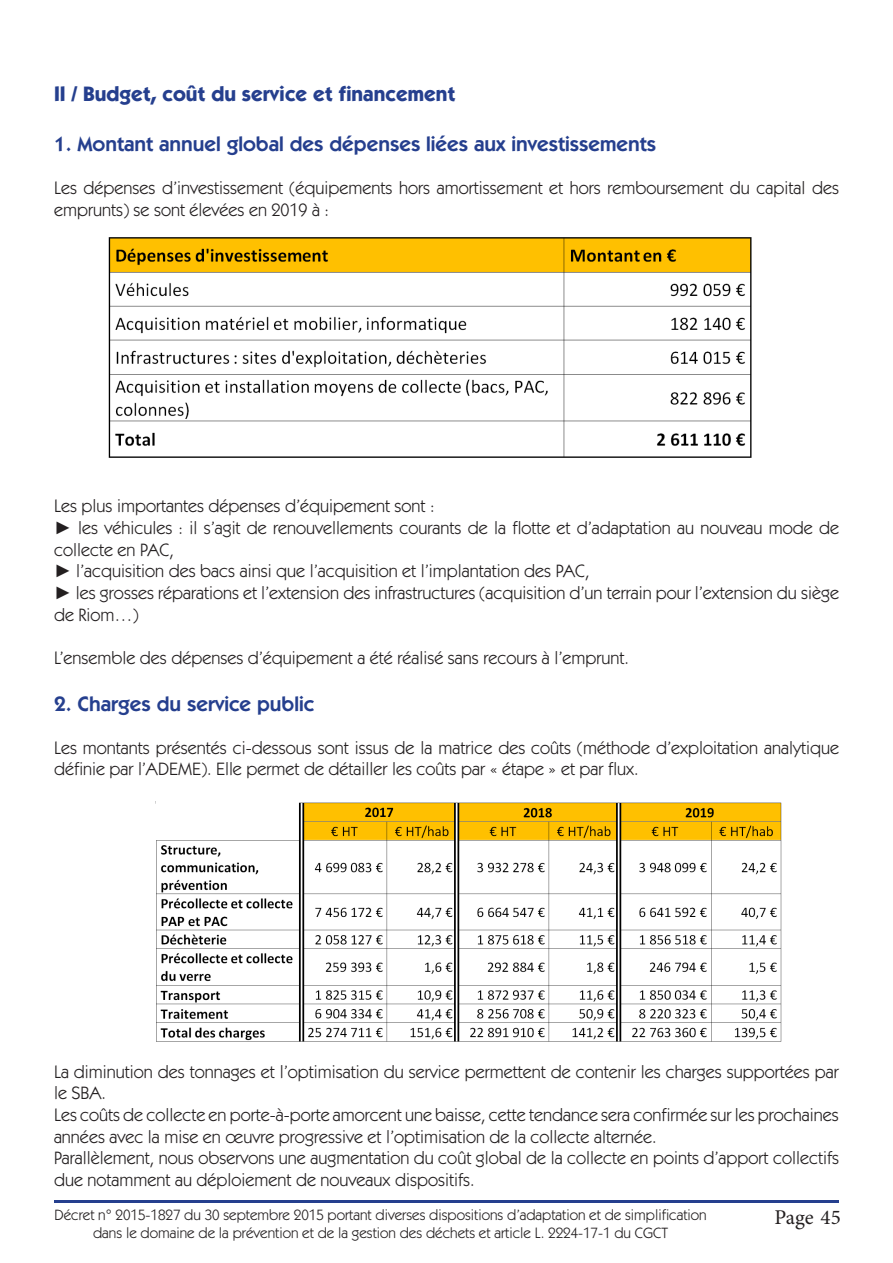
<style>
.page{position:relative;width:893px;height:1263px;background:#fff}
.page>*{position:absolute;margin:0;border:0;box-sizing:border-box;transform-origin:0 0}
.t1{font:600 21px "Itc Kabel";color:#253f8e}
.t2{font:700 21px "Itc Kabel";color:#253f8e}
.t3{font:21px "Minion Pro";letter-spacing:-.005em;color:#231f20}
.t4{font:18px/21.6px "Itc Kabel";color:#231f20}
.t5{font:15px "Itc Kabel";color:#231f20}
.s1{font-family:"Century Gothic";font-weight:700}
</style>
<div class="page">
<hr style="left:54px;top:1200px;width:785px;height:2px;background:#253f8e">
<img style="left:108px;top:237px;width:644px;height:221px">
<img style="left:155px;top:801px;width:627px;height:240px">
<p class="t2" style="left:54px;top:81px;width:403px">II / Budget, coût du service et financement</p>
<p class="t1" style="left:54px;top:132px;width:604px">1. Montant annuel global des dépenses liées aux investissements</p>
<p class="t4" style="left:54px;top:178px;width:786px">Les dépenses d’investissement (équipements hors amortissement et hors remboursement du capital des emprunts) se sont élevées en 2019 à :</p>
<p class="t4" style="left:54px;top:496px;width:382px">Les plus importantes dépenses d’équipement sont :</p>
<p class="t4" style="left:54px;top:517px;width:786px"><span class="s1">►</span> les véhicules : il s’agit de renouvellements courants de la flotte et d’adaptation au nouveau mode de collecte en PAC,</p>
<p class="t4" style="left:54px;top:560px;width:537px"><span class="s1">►</span> l’acquisition des bacs ainsi que l’acquisition et l’implantation des PAC,</p>
<p class="t4" style="left:54px;top:582px;width:786px"><span class="s1">►</span> les grosses réparations et l’extension des infrastructures (acquisition d’un terrain pour l’extension du siège de Riom…)</p>
<p class="t4" style="left:54px;top:647px;width:576px">L’ensemble des dépenses d’équipement a été réalisé sans recours à l’emprunt.</p>
<p class="t1" style="left:54px;top:691px;width:262px">2. Charges du service public</p>
<p class="t4" style="left:54px;top:737px;width:786px">Les montants présentés ci-dessous sont issus de la matrice des coûts (méthode d’exploitation analytique définie par l’ADEME). Elle permet de détailler les coûts par « étape » et par flux.</p>
<p class="t4" style="left:54px;top:1061px;width:786px">La diminution des tonnages et l’optimisation du service permettent de contenir les charges supportées par le SBA.</p>
<p class="t4" style="left:54px;top:1104px;width:786px">Les coûts de collecte en porte-à-porte amorcent une baisse, cette tendance sera confirmée sur les prochaines années avec la mise en œuvre progressive et l’optimisation de la collecte alternée.</p>
<p class="t4" style="left:54px;top:1147px;width:786px">Parallèlement, nous observons une augmentation du coût global de la collecte en points d’apport collectifs due notamment au déploiement de nouveaux dispositifs.</p>
<p class="t5" style="left:55px;top:1206px;width:654px">Décret n° 2015-1827 du 30 septembre 2015 portant diverses dispositions d’adaptation et de simplification</p>
<p class="t3" style="left:774px;top:1203px;width:68px">Page 45</p>
<p class="t5" style="left:93px;top:1224px;width:576px">dans le domaine de la prévention et de la gestion des déchets et article L. 2224-17-1 du CGCT</p>
</div>
